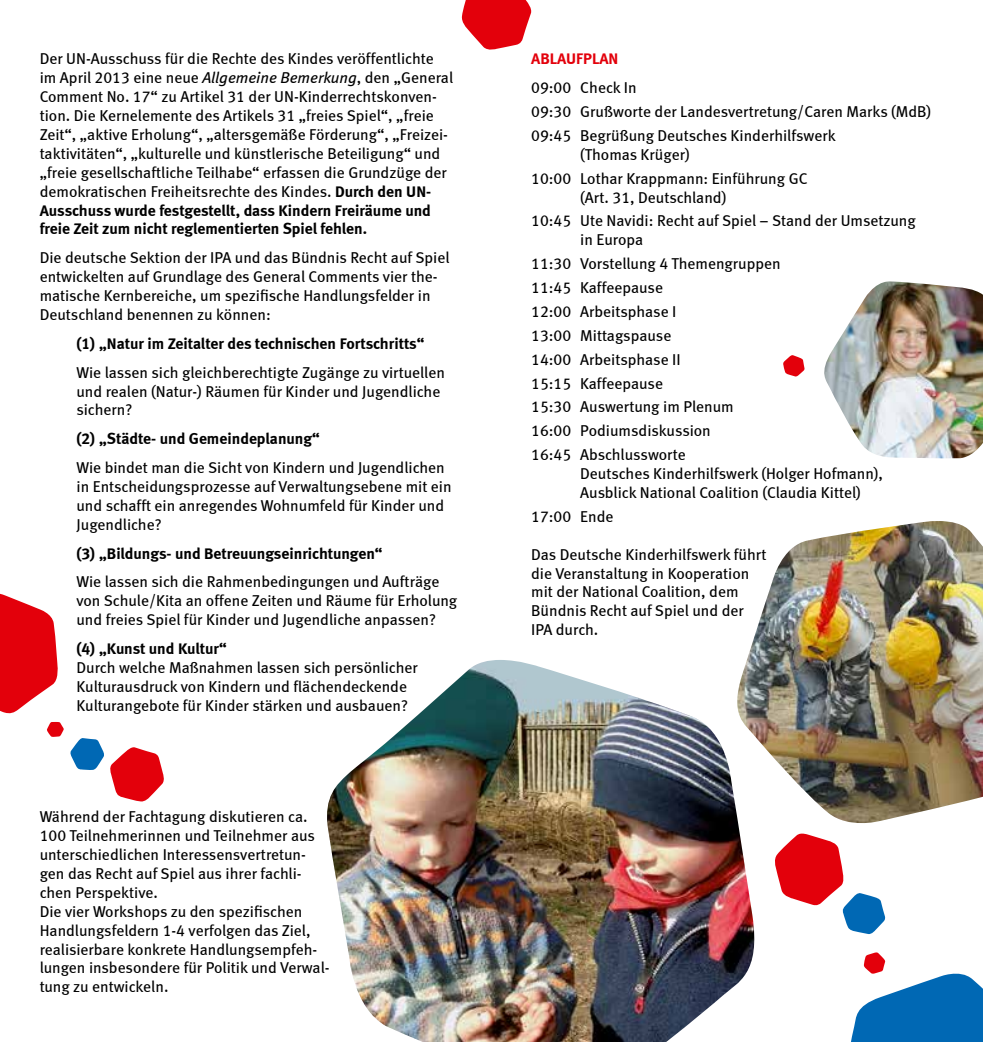
<style>
.page{position:relative;width:983px;height:1042px;background:#fff}
.page>*{position:absolute;margin:0;border:0;box-sizing:border-box;transform-origin:0 0}
.t1{font:15.75px/18.9px "Meta Book LF";color:#000}
.t2{font:15.75px/18.9px "Meta Bold LF";color:#000}
.t3{font:15.75px "Meta Bold LF";color:#e3000b}
.s1{font-style:italic}
.s2{font-family:"Meta Bold LF"}
</style>
<div class="page">
<img style="left:327px;top:660px;width:428px;height:382px">
<svg style="left:783px;top:355px;width:21px;height:22px"></svg>
<img style="left:729px;top:521px;width:253px;height:308px">
<svg style="left:775px;top:833px;width:110px;height:101px"></svg>
<svg style="left:851px;top:952px;width:131px;height:90px"></svg>
<svg style="left:0;top:593px;width:58px;height:121px"></svg>
<svg style="left:461px;top:0;width:71px;height:50px"></svg>
<img style="left:824px;top:281px;width:158px;height:178px">
<svg style="left:47px;top:722px;width:117px;height:80px"></svg>
<p class="t1" style="left:40px;top:49px;width:415px">Der UN-Ausschuss für die Rechte des Kindes veröffentlichte im April 2013 eine neue <span class="s1">Allgemeine Bemerkung</span>, den „General Comment No. 17“ zu Artikel 31 der UN-Kinderrechtskonven&shy;tion. Die Kernelemente des Artikels 31 „freies Spiel“, „freie Zeit“, „aktive Erholung“, „altersgemäße Förderung“, „Freizei&shy;taktivitäten“, „kulturelle und künstlerische Beteiligung“ und „freie gesellschaftliche Teilhabe“ erfassen die Grundzüge der demokratischen Freiheitsrechte des Kindes. <span class="s2">Durch den UN-</span></p>
<p class="t2" style="left:40px;top:200px;width:392px">Ausschuss wurde festgestellt, dass Kindern Freiräume und freie Zeit zum nicht reglementierten Spiel fehlen.</p>
<p class="t1" style="left:40px;top:248px;width:411px">Die deutsche Sektion der IPA und das Bündnis Recht auf Spiel entwickelten auf Grundlage des General Comments vier the&shy;matische Kernbereiche, um spezifische Handlungsfelder in Deutschland benennen zu können:</p>
<p class="t2" style="left:76px;top:334px;width:349px">(1) „Natur im Zeitalter des technischen Fortschritts“</p>
<p class="t1" style="left:76px;top:362px;width:370px">Wie lassen sich gleichberechtigte Zugänge zu virtuellen und realen (Natur-) Räumen für Kinder und Jugendliche sichern?</p>
<p class="t2" style="left:76px;top:429px;width:245px">(2) „Städte- und Gemeindeplanung“</p>
<p class="t1" style="left:76px;top:458px;width:376px">Wie bindet man die Sicht von Kindern und Jugendlichen in Entscheidungsprozesse auf Verwaltungsebene mit ein und schafft ein anregendes Wohnumfeld für Kinder und Jugendliche?</p>
<p class="t2" style="left:76px;top:543px;width:307px">(3) „Bildungs- und Betreuungseinrichtungen“</p>
<p class="t1" style="left:76px;top:572px;width:382px">Wie lassen sich die Rahmenbedingungen und Aufträge von Schule/Kita an offene Zeiten und Räume für Erholung und freies Spiel für Kinder und Jugendliche anpassen?</p>
<p class="t2" style="left:76px;top:639px;width:152px">(4) „Kunst und Kultur“</p>
<p class="t1" style="left:76px;top:658px;width:343px">Durch welche Maßnahmen lassen sich persönlicher<br>Kulturausdruck von Kindern und flächendeckende<br>Kulturangebote für Kinder stärken und ausbauen?</p>
<p class="t1" style="left:40px;top:807px;width:291px">Während der Fachtagung diskutieren ca.<br>100 Teilnehmerinnen und Teilnehmer aus unterschiedlichen Interessensvertretun&shy;gen das Recht auf Spiel aus ihrer fachli&shy;chen Perspektive.<br>Die vier Workshops zu den spezifischen Handlungsfeldern 1-4 verfolgen das Ziel, realisierbare konkrete Handlungsempfeh&shy;lungen insbesondere für Politik und Verwal&shy;tung zu entwickeln.</p>
<p class="t3" style="left:531px;top:49px;width:89px">ABLAUFPLAN</p>
<p class="t1" style="left:531px;top:76px;width:401px;line-height:23.8px">09:00 Check In<br>09:30 Grußworte der Landesvertretung/Caren Marks (MdB)<br>09:45 Begrüßung Deutsches Kinderhilfswerk</p>
<p class="t1" style="left:531px;top:142px;width:278px;line-height:23.8px;text-indent:49px">(Thomas Krüger)<br>10:00 Lothar Krappmann: Einführung GC</p>
<p class="t1" style="left:531px;top:185px;width:386px;line-height:23.8px;text-indent:49px">(Art. 31, Deutschland)<br>10:45 Ute Navidi: Recht auf Spiel – Stand der Umsetzung</p>
<p class="t1" style="left:531px;top:228px;width:251px;line-height:23.8px;text-indent:49px">in Europa<br>11:30 Vorstellung 4 Themengruppen<br>11:45 Kaffeepause<br>12:00 Arbeitsphase I<br>13:00 Mittagspause<br>14:00 Arbeitsphase II<br>15:15 Kaffeepause<br>15:30 Auswertung im Plenum<br>16:00 Podiumsdiskussion<br>16:45 Abschlussworte</p>
<p class="t1" style="left:580px;top:464px;width:304px">Deutsches Kinderhilfswerk (Holger Hofmann),<br>Ausblick National Coalition (Claudia Kittel)</p>
<p class="t1" style="left:531px;top:507px;width:84px">17:00 Ende</p>
<p class="t1" style="left:531px;top:544px;width:237px">Das Deutsche Kinderhilfswerk führt die Veranstaltung in Kooperation mit der National Coalition, dem<br>Bündnis Recht auf Spiel und der<br>IPA durch.</p>
</div>
